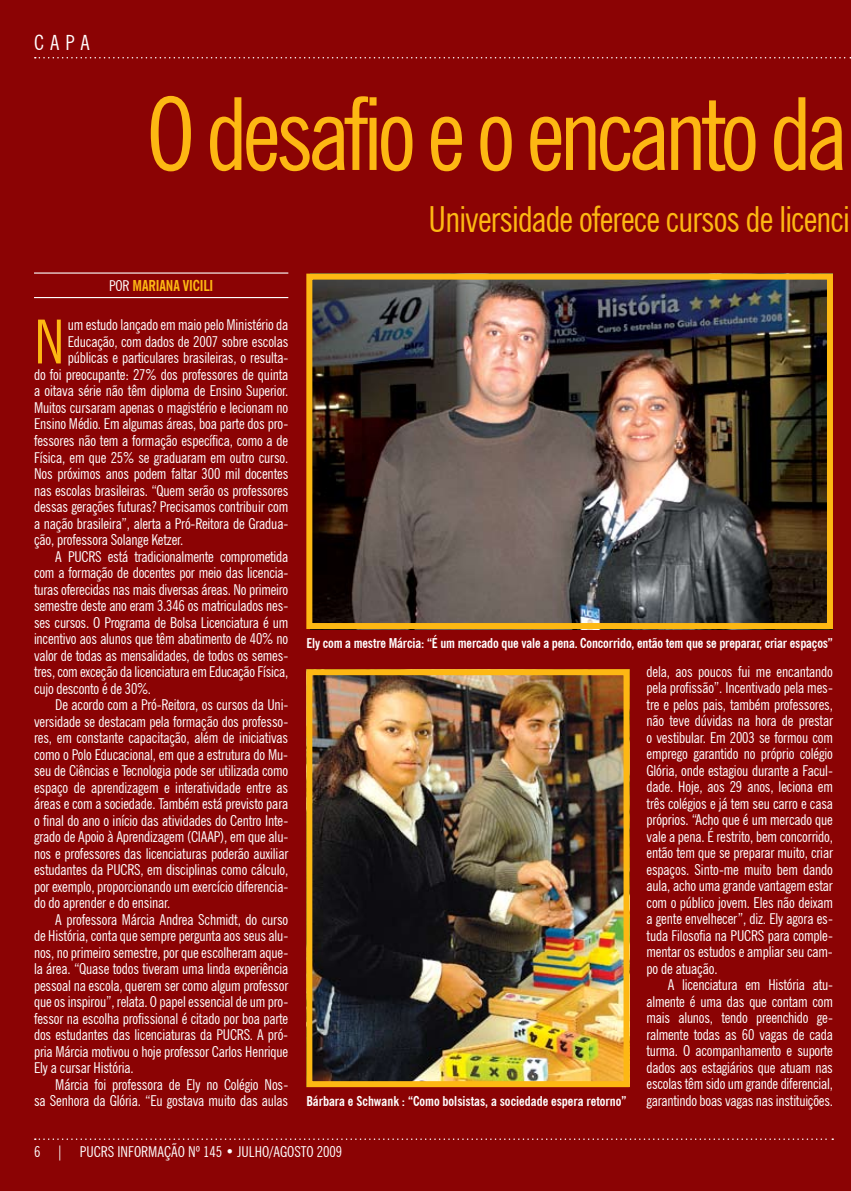
<style>
.page{position:relative;width:851px;height:1191px;background:#fff}
.page>*{position:absolute;margin:0;border:0;box-sizing:border-box;transform-origin:0 0}
.t1{font:condensed 100.5px "News Gothic BT";letter-spacing:-.05em;color:#fdb813}
.t2{font:condensed 60.6px "News Gothic BT";color:#fdb813}
.t3{font:condensed 36px "News Gothic BT";letter-spacing:-.025em;color:#fdb813}
.t4{font:condensed 21px "News Gothic BT";color:#fff}
.t5{font:condensed 15px/16.5px "News Gothic BT";letter-spacing:-.01em;color:#fff;text-align:justify}
.t6{font:700 condensed 15px "News Gothic BT";letter-spacing:-.01em;color:#fdb813}
.t7{font:700 condensed 13.5px "News Gothic BT";letter-spacing:-.01em;color:#fff}
.s1{font-weight:400;color:#fff}
</style>
<div class="page">
<div style="left:0;top:0;width:850px;height:1191px;background:#8b0304"></div>
<hr style="left:34px;top:272px;width:254px;height:2px;background:#fff">
<hr style="left:34px;top:297px;width:254px;height:1px;background:#fff">
<svg style="left:35px;top:57px;width:815px;height:1px"></svg>
<svg style="left:35px;top:1138px;width:798px;height:2px"></svg>
<img style="left:313px;top:281px;width:512px;height:341px">
<div style="left:306px;top:274px;width:526px;height:355px;border:6px solid #fdb813"></div>
<img style="left:313px;top:676px;width:309px;height:404px">
<div style="left:306px;top:669px;width:323px;height:418px;border:6px solid #fdb813"></div>
<h3 class="t4" style="left:34px;top:30px;width:15px">capa</h3>
<h1 class="t1" style="left:147px;top:73px;width:702px">O desafio e o encanto da</h1>
<h3 class="t3" style="left:428px;top:197px;width:423px">Universidade oferece cursos de licenci</h3>
<p class="t6" style="left:109px;top:276px;width:106px"><span class="s1">Por</span> mar iana vicili</p>
<h2 class="t2" style="left:34px;top:305px;width:32px">N</h2>
<p class="t5" style="left:68px;top:317px;width:222px">um estudo lançado em maio pelo Ministério da</p>
<p class="t5" style="left:68px;top:333px;width:222px">Educação, com dados de 2007 sobre escolas</p>
<p class="t5" style="left:68px;top:350px;width:222px">públicas e particulares brasileiras, o resulta-</p>
<p class="t5" style="left:34px;top:366px;width:256px">do foi preocupante: 27% dos professores de quinta</p>
<p class="t5" style="left:34px;top:383px;width:256px">a oitava série não têm diploma de Ensino Superior.</p>
<p class="t5" style="left:34px;top:399px;width:256px">Muitos cursaram apenas o magistério e lecionam no</p>
<p class="t5" style="left:34px;top:416px;width:256px">Ensino Médio. Em algumas áreas, boa parte dos pro-</p>
<p class="t5" style="left:34px;top:432px;width:256px">fessores não tem a formação específica, como a de</p>
<p class="t5" style="left:34px;top:449px;width:256px">Física, em que 25% se graduaram em outro curso.</p>
<p class="t5" style="left:34px;top:465px;width:256px">Nos próximos anos podem faltar 300 mil docentes</p>
<p class="t5" style="left:34px;top:482px;width:256px">nas escolas brasileiras. “Quem serão os professores</p>
<p class="t5" style="left:34px;top:498px;width:256px">dessas gerações futuras? Precisamos contribuir com</p>
<p class="t5" style="left:34px;top:515px;width:254px">a nação brasileira”, alerta a Pró-Reitora de Gradua-</p>
<p class="t5" style="left:34px;top:531px;width:151px">ção, professora Solange Ketzer.</p>
<p class="t5" style="left:55px;top:548px;width:234px">A PUCRS está tradicionalmente comprometida</p>
<p class="t5" style="left:34px;top:564px;width:256px">com a formação de docentes por meio das licencia-</p>
<p class="t5" style="left:34px;top:581px;width:256px">turas oferecidas nas mais diversas áreas. No primeiro</p>
<p class="t5" style="left:34px;top:597px;width:256px">semestre deste ano eram 3.346 os matriculados nes-</p>
<p class="t5" style="left:34px;top:614px;width:256px">ses cursos. O Programa de Bolsa Licenciatura é um</p>
<p class="t5" style="left:34px;top:630px;width:256px">incentivo aos alunos que têm abatimento de 40% no</p>
<p class="t5" style="left:34px;top:647px;width:256px">valor de todas as mensalidades, de todos os semes-</p>
<p class="t5" style="left:34px;top:663px;width:256px">tres, com exceção da licenciatura em Educação Física,</p>
<p class="t5" style="left:34px;top:680px;width:119px">cujo desconto é de 30%.</p>
<p class="t5" style="left:55px;top:696px;width:234px">De acordo com a Pró-Reitora, os cursos da Uni-</p>
<p class="t5" style="left:34px;top:713px;width:256px">versidade se destacam pela formação dos professo-</p>
<p class="t5" style="left:34px;top:729px;width:256px">res, em constante capacitação, além de iniciativas</p>
<p class="t5" style="left:34px;top:746px;width:256px">como o Polo Educacional, em que a estrutura do Mu-</p>
<p class="t5" style="left:34px;top:762px;width:256px">seu de Ciências e Tecnologia pode ser utilizada como</p>
<p class="t5" style="left:34px;top:779px;width:256px">espaço de aprendizagem e interatividade entre as</p>
<p class="t5" style="left:34px;top:795px;width:256px">áreas e com a sociedade. Também está previsto para</p>
<p class="t5" style="left:34px;top:812px;width:256px">o final do ano o início das atividades do Centro Inte-</p>
<p class="t5" style="left:34px;top:828px;width:256px">grado de Apoio à Aprendizagem (CIAAP), em que alu-</p>
<p class="t5" style="left:34px;top:845px;width:256px">nos e professores das licenciaturas poderão auxiliar</p>
<p class="t5" style="left:34px;top:861px;width:256px">estudantes da PUCRS, em disciplinas como cálculo,</p>
<p class="t5" style="left:34px;top:878px;width:256px">por exemplo, proporcionando um exercício diferencia-</p>
<p class="t5" style="left:34px;top:894px;width:138px">do do aprender e do ensinar.</p>
<p class="t5" style="left:55px;top:911px;width:234px">A professora Márcia Andrea Schmidt, do curso</p>
<p class="t5" style="left:34px;top:927px;width:256px">de História, conta que sempre pergunta aos seus alu-</p>
<p class="t5" style="left:34px;top:944px;width:256px">nos, no primeiro semestre, por que escolheram aque-</p>
<p class="t5" style="left:34px;top:960px;width:256px">la área. “Quase todos tiveram uma linda experiência</p>
<p class="t5" style="left:34px;top:977px;width:256px">pessoal na escola, querem ser como algum professor</p>
<p class="t5" style="left:34px;top:993px;width:256px">que os inspirou”, relata. O papel essencial de um pro-</p>
<p class="t5" style="left:34px;top:1010px;width:256px">fessor na escolha profissional é citado por boa parte</p>
<p class="t5" style="left:34px;top:1026px;width:256px">dos estudantes das licenciaturas da PUCRS. A pró-</p>
<p class="t5" style="left:34px;top:1043px;width:256px">pria Márcia motivou o hoje professor Carlos Henrique</p>
<p class="t5" style="left:34px;top:1059px;width:101px">Ely a cursar História.</p>
<p class="t5" style="left:55px;top:1076px;width:234px">Márcia foi professora de Ely no Colégio Nos-</p>
<p class="t5" style="left:34px;top:1092px;width:256px">sa Senhora da Glória. “Eu gostava muito das aulas</p>
<p class="t7" style="left:306px;top:634px;width:528px">Ely com a mestre Márcia: “É um mercado que vale a pena. Concorrido, então tem que se preparar, criar espaços”</p>
<p class="t5" style="left:646px;top:663px;width:188px">dela, aos poucos fui me encantando pela profissão”. Incentivado pela mes&shy;tre e pelos pais, também professores, não teve dúvidas na hora de prestar o vestibular. Em 2003 se formou com emprego garantido no próprio colégio Glória, onde estagiou durante a Facul&shy;dade. Hoje, aos 29 anos, leciona em três colégios e já tem seu carro e casa próprios. “Acho que é um mercado que vale a pena. É restrito, bem concorrido, então tem que se preparar muito, criar espaços. Sinto-me muito bem dando aula, acho uma grande vantagem estar com o público jovem. Eles não deixam a gente envelhecer”, diz. Ely agora es&shy;tuda Filosofia na PUCRS para comple&shy;mentar os estudos e ampliar seu cam&shy;po de atuação.</p>
<p class="t5" style="left:646px;top:976px;width:188px;text-indent:21px">A licenciatura em História atu&shy;almente é uma das que contam com mais alunos, tendo preenchido ge&shy;ralmente todas as 60 vagas de cada turma. O acompanhamento e suporte dados aos estagiários que atuam nas escolas têm sido um grande diferencial,</p>
<p class="t7" style="left:306px;top:1092px;width:321px">Bárbara e Schwank : “Como bolsistas, a sociedade espera retorno”</p>
<p class="t5" style="left:646px;top:1092px;width:188px">garantindo boas vagas nas instituições.</p>
<p class="t5" style="left:34px;top:1143px;width:247px">6 | PUCRS INFORMAÇÃO Nº 145 • ju lho/agos</p>
<p class="t5" style="left:301px;top:1143px;width:43px">to 2009</p>
</div>
